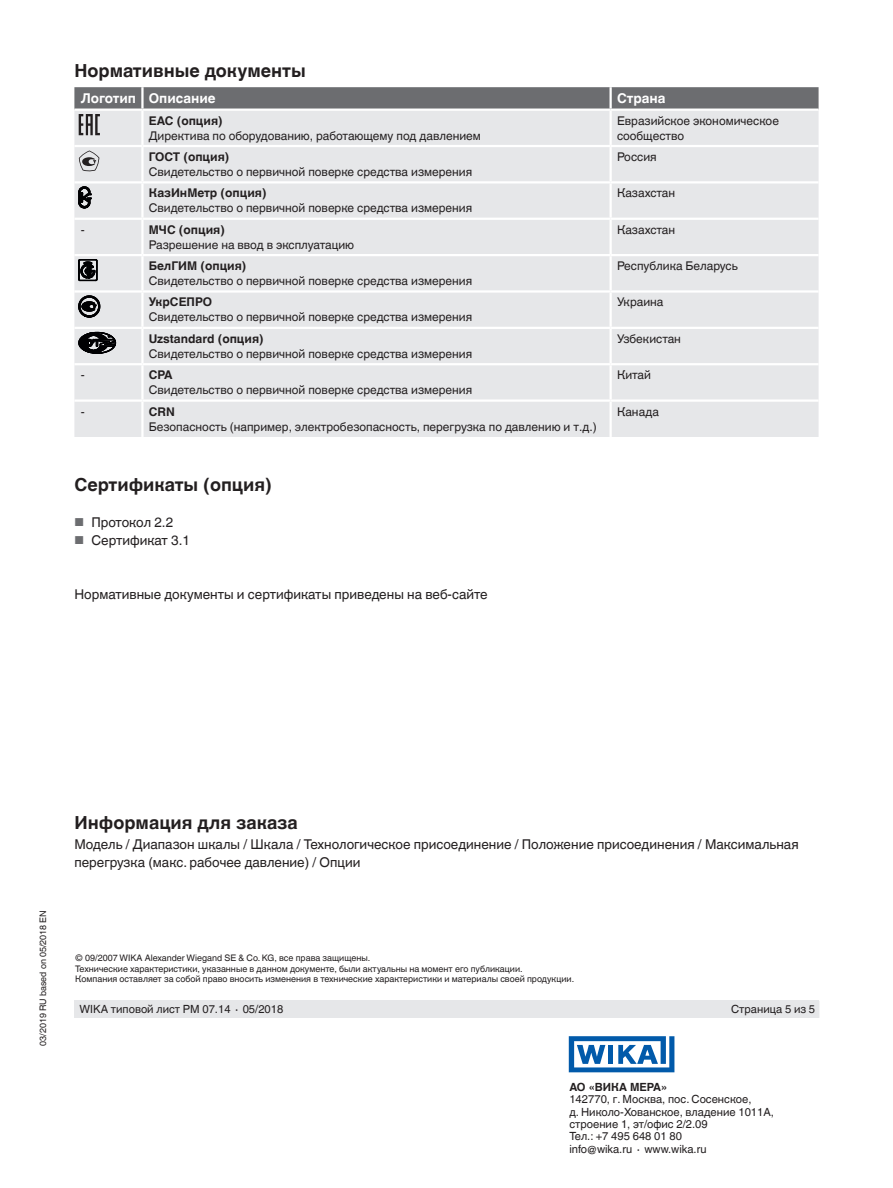
<style>
.page{position:relative;width:893px;height:1188px;background:#fff}
.page>*{position:absolute;margin:0;border:0;box-sizing:border-box;transform-origin:0 0}
.t1{font:700 18px "Helvetica World";color:#231f20}
.t2{font:13.5px/18px "Helvetica World";color:#231f20}
.t3{font:700 13.5px "Helvetica World";color:#fff}
.t4{font:12px/15px "Helvetica World";color:#231f20}
.t5{font:700 12px "Helvetica World";color:#231f20}
.t6{font:11.25px/12.3px "Helvetica World";color:#231f20}
.t7{font:700 11.25px "Helvetica World";color:#231f20}
.t8{font:9px/10.5px "Helvetica World";color:#231f20}
.s1{font-size:11.55px;color:#6c6d70}
</style>
<div class="page">
<div style="left:74px;top:1000px;width:745px;height:18px;background:#e6e7e9"></div>
<svg style="left:569px;top:1036px;width:105px;height:36px"></svg>
<div style="left:74px;top:135px;width:745px;height:302px;background:#e6e7e9"></div>
<hr style="left:142px;top:145px;width:469px;height:2px;background:#fff">
<hr style="left:142px;top:181px;width:469px;height:3px;background:#fff">
<hr style="left:142px;top:363px;width:469px;height:2px;background:#fff">
<hr style="left:142px;top:399px;width:469px;height:3px;background:#fff">
<hr style="left:141px;top:184px;width:3px;height:34px;background:#fff">
<hr style="left:609px;top:184px;width:3px;height:34px;background:#fff">
<hr style="left:141px;top:256px;width:3px;height:34px;background:#fff">
<hr style="left:609px;top:256px;width:3px;height:34px;background:#fff">
<hr style="left:141px;top:365px;width:3px;height:34px;background:#fff">
<hr style="left:609px;top:365px;width:3px;height:34px;background:#fff">
<hr style="left:142px;top:290px;width:469px;height:3px;background:#fff">
<hr style="left:141px;top:293px;width:3px;height:34px;background:#fff">
<hr style="left:611px;top:290px;width:208px;height:3px;background:#fff">
<hr style="left:609px;top:293px;width:3px;height:34px;background:#fff">
<hr style="left:74px;top:290px;width:68px;height:3px;background:#fff">
<hr style="left:74px;top:254px;width:68px;height:2px;background:#fff">
<hr style="left:142px;top:254px;width:469px;height:2px;background:#fff">
<hr style="left:611px;top:254px;width:208px;height:2px;background:#fff">
<hr style="left:74px;top:327px;width:68px;height:2px;background:#fff">
<hr style="left:142px;top:327px;width:469px;height:2px;background:#fff">
<hr style="left:611px;top:327px;width:208px;height:2px;background:#fff">
<hr style="left:74px;top:218px;width:68px;height:2px;background:#fff">
<hr style="left:142px;top:218px;width:469px;height:2px;background:#fff">
<hr style="left:141px;top:220px;width:3px;height:34px;background:#fff">
<hr style="left:611px;top:218px;width:208px;height:2px;background:#fff">
<hr style="left:609px;top:220px;width:3px;height:34px;background:#fff">
<hr style="left:141px;top:329px;width:3px;height:34px;background:#fff">
<hr style="left:609px;top:329px;width:3px;height:34px;background:#fff">
<hr style="left:74px;top:181px;width:68px;height:3px;background:#fff">
<hr style="left:74px;top:363px;width:68px;height:2px;background:#fff">
<hr style="left:611px;top:181px;width:208px;height:3px;background:#fff">
<hr style="left:611px;top:363px;width:208px;height:2px;background:#fff">
<hr style="left:611px;top:145px;width:208px;height:2px;background:#fff">
<hr style="left:611px;top:399px;width:208px;height:3px;background:#fff">
<hr style="left:74px;top:145px;width:68px;height:2px;background:#fff">
<hr style="left:74px;top:399px;width:68px;height:3px;background:#fff">
<hr style="left:609px;top:111px;width:3px;height:34px;background:#fff">
<hr style="left:609px;top:147px;width:3px;height:34px;background:#fff">
<hr style="left:609px;top:402px;width:3px;height:35px;background:#fff">
<hr style="left:141px;top:111px;width:3px;height:34px;background:#fff">
<hr style="left:141px;top:147px;width:3px;height:34px;background:#fff">
<hr style="left:141px;top:402px;width:3px;height:35px;background:#fff">
<svg style="left:74px;top:87px;width:745px;height:48px;background:#b0b1b3"></svg>
<svg style="left:79px;top:151px;width:20px;height:21px"></svg>
<svg style="left:79px;top:187px;width:12px;height:21px"></svg>
<svg style="left:79px;top:259px;width:18px;height:22px"></svg>
<svg style="left:79px;top:296px;width:21px;height:21px"></svg>
<svg style="left:79px;top:332px;width:37px;height:22px"></svg>
<h1 class="t1" style="left:74px;top:60px;width:233px">Нормативные документы</h1>
<p class="t3" style="left:81px;top:91px;width:136px">Логотип Описание</p>
<p class="t3" style="left:617px;top:91px;width:50px">Страна</p>
<p class="t5" style="left:149px;top:113px;width:75px">EAC (опция)</p>
<p class="t4" style="left:149px;top:128px;width:334px">Директива по оборудованию, работающему под давлением</p>
<p class="t4" style="left:617px;top:113px;width:163px">Евразийское экономическое сообщество</p>
<p class="t5" style="left:149px;top:150px;width:82px">ГОСТ (опция)</p>
<p class="t4" style="left:149px;top:164px;width:325px">Свидетельство о первичной поверке средства измерения</p>
<p class="t4" style="left:617px;top:149px;width:41px">Россия</p>
<p class="t5" style="left:149px;top:186px;width:119px">КазИнМетр (опция)</p>
<p class="t4" style="left:149px;top:201px;width:325px">Свидетельство о первичной поверке средства измерения</p>
<p class="t4" style="left:617px;top:186px;width:60px">Казахстан</p>
<p class="t4" style="left:81px;top:222px;width:5px">-</p>
<p class="t5" style="left:149px;top:223px;width:77px">МЧС (опция)</p>
<p class="t4" style="left:149px;top:237px;width:207px">Разрешение на ввод в эксплуатацию</p>
<p class="t4" style="left:617px;top:222px;width:60px">Казахстан</p>
<p class="t5" style="left:149px;top:259px;width:99px">БелГИМ (опция)</p>
<p class="t4" style="left:149px;top:273px;width:325px">Свидетельство о первичной поверке средства измерения</p>
<p class="t4" style="left:617px;top:258px;width:122px">Республика Беларусь</p>
<p class="t5" style="left:149px;top:295px;width:65px">УкрСЕПРО</p>
<p class="t4" style="left:149px;top:310px;width:325px">Свидетельство о первичной поверке средства измерения</p>
<p class="t4" style="left:617px;top:295px;width:48px">Украина</p>
<p class="t5" style="left:149px;top:332px;width:116px">Uzstandard (опция)</p>
<p class="t4" style="left:149px;top:346px;width:325px">Свидетельство о первичной поверке средства измерения</p>
<p class="t4" style="left:617px;top:331px;width:65px">Узбекистан</p>
<p class="t4" style="left:81px;top:368px;width:5px">-</p>
<p class="t5" style="left:149px;top:368px;width:25px">CPA</p>
<p class="t4" style="left:149px;top:383px;width:325px">Свидетельство о первичной поверке средства измерения</p>
<p class="t4" style="left:617px;top:368px;width:36px">Китай</p>
<p class="t4" style="left:81px;top:404px;width:5px">-</p>
<p class="t5" style="left:149px;top:404px;width:27px">CRN</p>
<p class="t4" style="left:149px;top:419px;width:449px">Безопасность (например, электробезопасность, перегрузка по давлению и т.д.)</p>
<p class="t4" style="left:617px;top:404px;width:43px">Канада</p>
<h1 class="t1" style="left:74px;top:474px;width:199px">Сертификаты (опция)</h1>
<p class="t2" style="left:74px;top:513px;width:100px"><span class="s1">■</span> Протокол 2.2</p>
<p class="t2" style="left:74px;top:531px;width:117px"><span class="s1">■</span> Сертификат 3.1</p>
<p class="t2" style="left:74px;top:585px;width:415px">Нормативные документы и сертификаты приведены на веб-сайте</p>
<p class="t8" style="left:38px;top:1046px;width:137px;rotate:-90deg">03/2019 RU based on 05/2018 EN</p>
<h1 class="t1" style="left:74px;top:813px;width:225px">Информация для заказа</h1>
<p class="t2" style="left:74px;top:835px;width:726px">Модель / Диапазон шкалы / Шкала / Технологическое присоединение / Положение присоединения / Максимальная перегрузка (макс. рабочее давление) / Опции</p>
<p class="t8" style="left:75px;top:953px;width:500px">© 09/2007 WIKA Alexander Wiegand SE &amp; Co. KG, все права защищены.<br>Технические характеристики, указанные в данном документе, были актуальны на момент его публикации.<br>Компания оставляет за собой право вносить изменения в технические характеристики и материалы своей продукции.</p>
<p class="t6" style="left:80px;top:1003px;width:205px">WIKA типовой лист PM 07.14 ∙ 05/2018</p>
<p class="t6" style="left:731px;top:1003px;width:86px">Страница 5 из 5</p>
<p class="t7" style="left:569px;top:1081px;width:99px">АО «ВИКА МЕРА»</p>
<p class="t6" style="left:569px;top:1093px;width:206px">142770, г. Москва, пос. Сосенское,<br>д. Николо-Хованское, владение 1011А, строение 1, эт/офис 2/2.09<br>Тел.: +7 495 648 01 80<br>info@wika.ru ∙ www.wika.ru</p>
</div>
